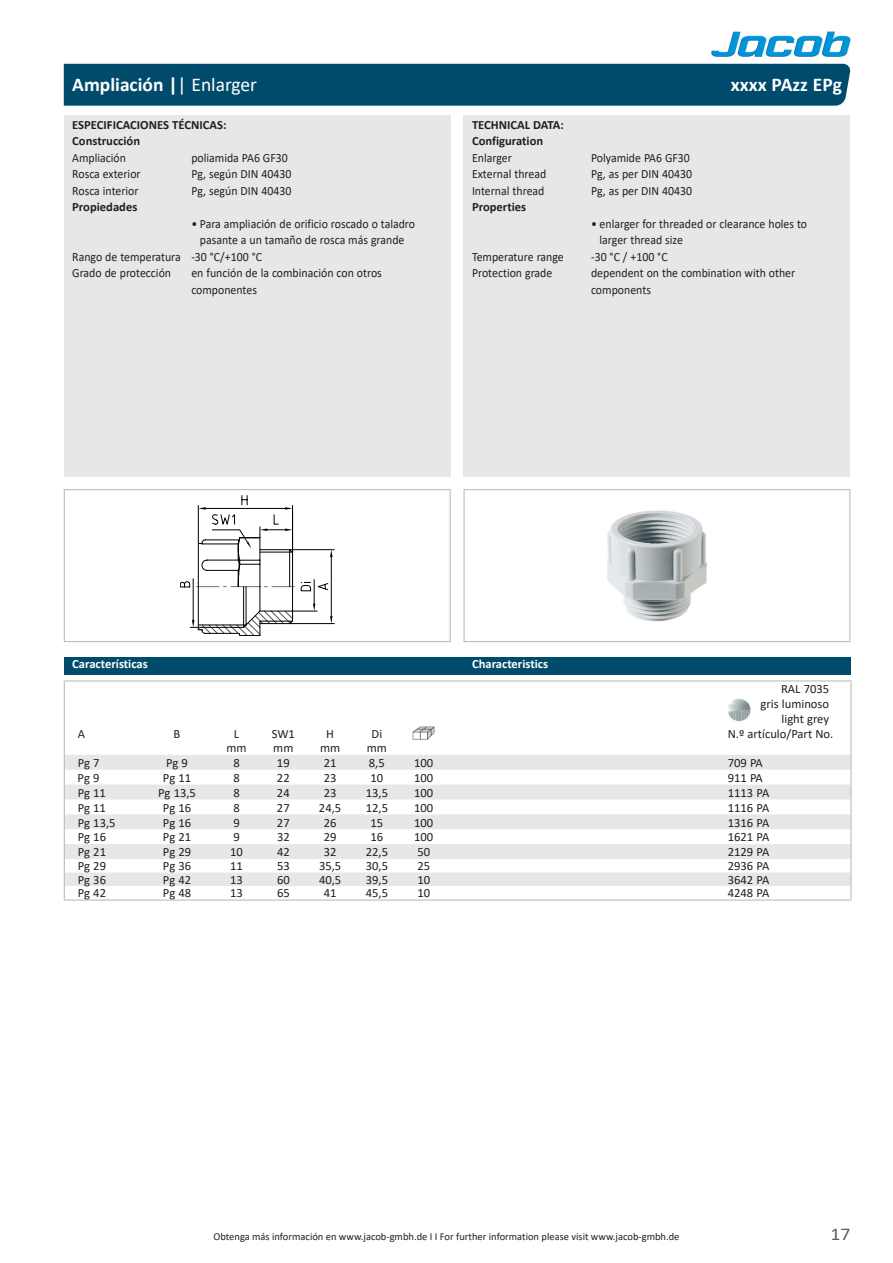
<style>
.page{position:relative;width:893px;height:1263px;background:#fff}
.page>*{position:absolute;margin:0;border:0;box-sizing:border-box;transform-origin:0 0}
.t1{font:700 19.5px "Calibri";color:#fff}
.t2{font:18px "Calibri";color:#606063;scale:1.1 1}
.t3{font:12.6px/16.5px "Calibri";color:#231f20;scale:.94 1}
.t4{font:12.6px/14.7px "Calibri";color:#231f20;text-align:right}
.t5{font:700 12.6px/16.5px "Calibri";color:#231f20}
.t6{font:700 12.6px "Calibri";color:#fff}
.t7{font:10.5px "Calibri";color:#231f20}
.s1{font-weight:400}
</style>
<div class="page">
<div style="left:64px;top:115px;width:387px;height:361px;background:#e6e7e9"></div>
<img style="left:711px;top:31px;width:140px;height:26px">
<div style="left:463px;top:115px;width:387px;height:361px;background:#e6e7e9"></div>
<div style="left:64px;top:657px;width:786px;height:17px;background:#004b6c"></div>
<div style="left:63px;top:64px;width:788px;height:42px;background:#004b6c"></div>
<svg style="left:65px;top:755px;width:785px;height:131px;fill:#e6e7e9"></svg>
<hr style="left:64px;top:680px;width:77px;height:1px;background:#bcbdc0">
<hr style="left:141px;top:680px;width:72px;height:1px;background:#bcbdc0">
<hr style="left:213px;top:680px;width:47px;height:1px;background:#bcbdc0">
<hr style="left:260px;top:680px;width:47px;height:1px;background:#bcbdc0">
<hr style="left:307px;top:680px;width:46px;height:1px;background:#bcbdc0">
<hr style="left:353px;top:680px;width:47px;height:1px;background:#bcbdc0">
<hr style="left:400px;top:680px;width:47px;height:1px;background:#bcbdc0">
<hr style="left:447px;top:680px;width:34px;height:1px;background:#bcbdc0">
<hr style="left:481px;top:680px;width:123px;height:1px;background:#bcbdc0">
<hr style="left:604px;top:680px;width:124px;height:1px;background:#bcbdc0">
<hr style="left:728px;top:680px;width:124px;height:1px;background:#bcbdc0">
<svg style="left:64px;top:681px;width:1px;height:218px"></svg>
<svg style="left:850px;top:681px;width:2px;height:218px"></svg>
<hr style="left:64px;top:899px;width:77px;height:2px;background:#bcbdc0">
<hr style="left:141px;top:899px;width:72px;height:2px;background:#bcbdc0">
<hr style="left:213px;top:899px;width:47px;height:2px;background:#bcbdc0">
<hr style="left:260px;top:899px;width:47px;height:2px;background:#bcbdc0">
<hr style="left:307px;top:899px;width:46px;height:2px;background:#bcbdc0">
<hr style="left:353px;top:899px;width:47px;height:2px;background:#bcbdc0">
<hr style="left:400px;top:899px;width:47px;height:2px;background:#bcbdc0">
<hr style="left:447px;top:899px;width:34px;height:2px;background:#bcbdc0">
<hr style="left:481px;top:899px;width:123px;height:2px;background:#bcbdc0">
<hr style="left:604px;top:899px;width:124px;height:2px;background:#bcbdc0">
<hr style="left:728px;top:899px;width:124px;height:2px;background:#bcbdc0">
<img style="left:412px;top:726px;width:23px;height:13px">
<img style="left:728px;top:698px;width:23px;height:23px">
<hr style="left:290px;top:623px;width:44px;height:1px;background:#000">
<hr style="left:290px;top:549px;width:44px;height:1px;background:#000">
<svg style="left:180px;top:495px;width:153px;height:141px"></svg>
<div style="left:64px;top:489px;width:387px;height:153px;border:1px solid #bcbdc0"></div>
<img style="left:607px;top:510px;width:100px;height:112px">
<div style="left:463px;top:489px;width:387px;height:153px;border:1px solid #bcbdc0"></div>
<h1 class="t1" style="left:72px;top:71px;width:186px">Ampliación |<span class="s1">| Enlarger</span></h1>
<h1 class="t1" style="left:731px;top:71px;width:113px">xxxx PAzz EPg</h1>
<p class="t5" style="left:72px;top:116px;width:156px">ESPECIFICACIONES TÉCNICAS:<br>Construcción</p>
<p class="t3" style="left:72px;top:149px;width:59px">Ampliación</p>
<p class="t3" style="left:191px;top:149px;width:104px">poliamida PA6 GF30</p>
<p class="t3" style="left:72px;top:165px;width:74px">Rosca exterior</p>
<p class="t3" style="left:191px;top:165px;width:108px">Pg, según DIN 40430</p>
<p class="t3" style="left:72px;top:182px;width:72px">Rosca interior</p>
<p class="t3" style="left:191px;top:182px;width:108px">Pg, según DIN 40430</p>
<p class="t5" style="left:72px;top:198px;width:67px">Propiedades</p>
<p class="t3" style="left:191px;top:215px;width:240px">• Para ampliación de orificio roscado o taladro</p>
<p class="t3" style="left:200px;top:231px;width:219px">pasante a un tamaño de rosca más grande</p>
<p class="t3" style="left:72px;top:248px;width:203px">Rango de temperatura -30 °C/+100 °C</p>
<p class="t3" style="left:72px;top:264px;width:107px">Grado de protección</p>
<p class="t3" style="left:191px;top:264px;width:204px">en función de la combinación con otros componentes</p>
<p class="t5" style="left:472px;top:116px;width:93px">TECHNICAL DATA:<br>Configuration</p>
<p class="t3" style="left:472px;top:149px;width:44px">Enlarger</p>
<p class="t3" style="left:591px;top:149px;width:107px">Polyamide PA6 GF30</p>
<p class="t3" style="left:472px;top:165px;width:81px">External thread</p>
<p class="t3" style="left:591px;top:165px;width:109px">Pg, as per DIN 40430</p>
<p class="t3" style="left:472px;top:182px;width:79px">Internal thread</p>
<p class="t3" style="left:591px;top:182px;width:109px">Pg, as per DIN 40430</p>
<p class="t5" style="left:472px;top:198px;width:56px">Properties</p>
<p class="t3" style="left:600px;top:215px;width:222px;text-indent:-9px">• enlarger for threaded or clearance holes to larger thread size</p>
<p class="t3" style="left:472px;top:248px;width:99px">Temperature range</p>
<p class="t3" style="left:591px;top:248px;width:83px">-30 °C / +100 °C</p>
<p class="t3" style="left:472px;top:264px;width:87px">Protection grade</p>
<p class="t3" style="left:591px;top:264px;width:219px">dependent on the combination with other components</p>
<p class="t6" style="left:72px;top:655px;width:77px">Características</p>
<p class="t6" style="left:472px;top:655px;width:78px">Characteristics</p>
<p class="t4" style="left:761px;top:681px;width:70px">RAL 7035 gris luminoso light grey</p>
<p class="t4" style="left:78px;top:726px;width:9px">A</p>
<p class="t4" style="left:174px;top:726px;width:8px">B</p>
<p class="t4" style="left:234px;top:726px;width:7px">L</p>
<p class="t4" style="left:272px;top:726px;width:25px">SW1</p>
<p class="t4" style="left:326px;top:726px;width:9px">H</p>
<p class="t4" style="left:372px;top:726px;width:12px">Di</p>
<p class="t4" style="left:728px;top:726px;width:107px">N.º artículo/Part No.</p>
<p class="t4" style="left:226px;top:740px;width:22px">mm</p>
<p class="t4" style="left:273px;top:740px;width:22px">mm</p>
<p class="t4" style="left:320px;top:740px;width:22px">mm</p>
<p class="t4" style="left:367px;top:740px;width:22px">mm</p>
<p class="t4" style="left:78px;top:755px;width:23px">Pg 7</p>
<p class="t4" style="left:166px;top:755px;width:23px">Pg 9</p>
<p class="t4" style="left:233px;top:755px;width:8px">8</p>
<p class="t4" style="left:277px;top:755px;width:14px">19</p>
<p class="t4" style="left:324px;top:755px;width:14px">21</p>
<p class="t4" style="left:369px;top:755px;width:17px">8,5</p>
<p class="t4" style="left:414px;top:755px;width:21px">100</p>
<p class="t4" style="left:728px;top:755px;width:37px">709 PA</p>
<p class="t4" style="left:78px;top:770px;width:23px">Pg 9</p>
<p class="t4" style="left:163px;top:770px;width:30px">Pg 11</p>
<p class="t4" style="left:233px;top:770px;width:8px">8</p>
<p class="t4" style="left:277px;top:770px;width:14px">22</p>
<p class="t4" style="left:324px;top:770px;width:14px">23</p>
<p class="t4" style="left:370px;top:770px;width:14px">10</p>
<p class="t4" style="left:414px;top:770px;width:21px">100</p>
<p class="t4" style="left:728px;top:770px;width:37px">911 PA</p>
<p class="t4" style="left:78px;top:785px;width:30px">Pg 11</p>
<p class="t4" style="left:158px;top:785px;width:39px">Pg 13,5</p>
<p class="t4" style="left:233px;top:785px;width:8px">8</p>
<p class="t4" style="left:277px;top:785px;width:14px">24</p>
<p class="t4" style="left:324px;top:785px;width:14px">23</p>
<p class="t4" style="left:366px;top:785px;width:24px">13,5</p>
<p class="t4" style="left:414px;top:785px;width:21px">100</p>
<p class="t4" style="left:728px;top:785px;width:43px">1113 PA</p>
<p class="t4" style="left:78px;top:800px;width:30px">Pg 11</p>
<p class="t4" style="left:163px;top:800px;width:30px">Pg 16</p>
<p class="t4" style="left:233px;top:800px;width:8px">8</p>
<p class="t4" style="left:277px;top:800px;width:14px">27</p>
<p class="t4" style="left:319px;top:800px;width:24px">24,5</p>
<p class="t4" style="left:366px;top:800px;width:24px">12,5</p>
<p class="t4" style="left:414px;top:800px;width:21px">100</p>
<p class="t4" style="left:728px;top:800px;width:43px">1116 PA</p>
<p class="t4" style="left:78px;top:815px;width:39px">Pg 13,5</p>
<p class="t4" style="left:163px;top:815px;width:30px">Pg 16</p>
<p class="t4" style="left:233px;top:815px;width:8px">9</p>
<p class="t4" style="left:277px;top:815px;width:14px">27</p>
<p class="t4" style="left:324px;top:815px;width:14px">26</p>
<p class="t4" style="left:371px;top:815px;width:14px">15</p>
<p class="t4" style="left:414px;top:815px;width:21px">100</p>
<p class="t4" style="left:728px;top:815px;width:43px">1316 PA</p>
<p class="t4" style="left:78px;top:829px;width:30px">Pg 16</p>
<p class="t4" style="left:163px;top:829px;width:30px">Pg 21</p>
<p class="t4" style="left:233px;top:829px;width:8px">9</p>
<p class="t4" style="left:277px;top:829px;width:14px">32</p>
<p class="t4" style="left:324px;top:829px;width:14px">29</p>
<p class="t4" style="left:371px;top:829px;width:14px">16</p>
<p class="t4" style="left:414px;top:829px;width:21px">100</p>
<p class="t4" style="left:728px;top:829px;width:43px">1621 PA</p>
<p class="t4" style="left:78px;top:844px;width:30px">Pg 21</p>
<p class="t4" style="left:163px;top:844px;width:30px">Pg 29</p>
<p class="t4" style="left:230px;top:844px;width:14px">10</p>
<p class="t4" style="left:277px;top:844px;width:14px">42</p>
<p class="t4" style="left:324px;top:844px;width:14px">32</p>
<p class="t4" style="left:366px;top:844px;width:24px">22,5</p>
<p class="t4" style="left:417px;top:844px;width:14px">50</p>
<p class="t4" style="left:728px;top:844px;width:43px">2129 PA</p>
<p class="t4" style="left:78px;top:859px;width:30px">Pg 29</p>
<p class="t4" style="left:163px;top:859px;width:30px">Pg 36</p>
<p class="t4" style="left:230px;top:859px;width:14px">11</p>
<p class="t4" style="left:277px;top:859px;width:14px">53</p>
<p class="t4" style="left:319px;top:859px;width:24px">35,5</p>
<p class="t4" style="left:366px;top:859px;width:24px">30,5</p>
<p class="t4" style="left:417px;top:859px;width:14px">25</p>
<p class="t4" style="left:728px;top:859px;width:43px">2936 PA</p>
<p class="t4" style="left:78px;top:872px;width:30px">Pg 36</p>
<p class="t4" style="left:163px;top:872px;width:30px">Pg 42</p>
<p class="t4" style="left:230px;top:872px;width:14px">13</p>
<p class="t4" style="left:277px;top:872px;width:14px">60</p>
<p class="t4" style="left:319px;top:872px;width:24px">40,5</p>
<p class="t4" style="left:366px;top:872px;width:24px">39,5</p>
<p class="t4" style="left:417px;top:872px;width:14px">10</p>
<p class="t4" style="left:728px;top:872px;width:43px">3642 PA</p>
<p class="t4" style="left:78px;top:886px;width:30px">Pg 42</p>
<p class="t4" style="left:163px;top:886px;width:30px">Pg 48</p>
<p class="t4" style="left:230px;top:886px;width:14px">13</p>
<p class="t4" style="left:277px;top:886px;width:14px">65</p>
<p class="t4" style="left:324px;top:886px;width:14px">41</p>
<p class="t4" style="left:366px;top:886px;width:24px">45,5</p>
<p class="t4" style="left:417px;top:886px;width:14px">10</p>
<p class="t4" style="left:728px;top:886px;width:43px">4248 PA</p>
<p class="t7" style="left:213px;top:1229px;width:467px">Obtenga más información en www.jacob-gmbh.de I I For further information please visit www.jacob-gmbh.de</p>
<h2 class="t2" style="left:830px;top:1221px;width:20px">17</h2>
</div>
